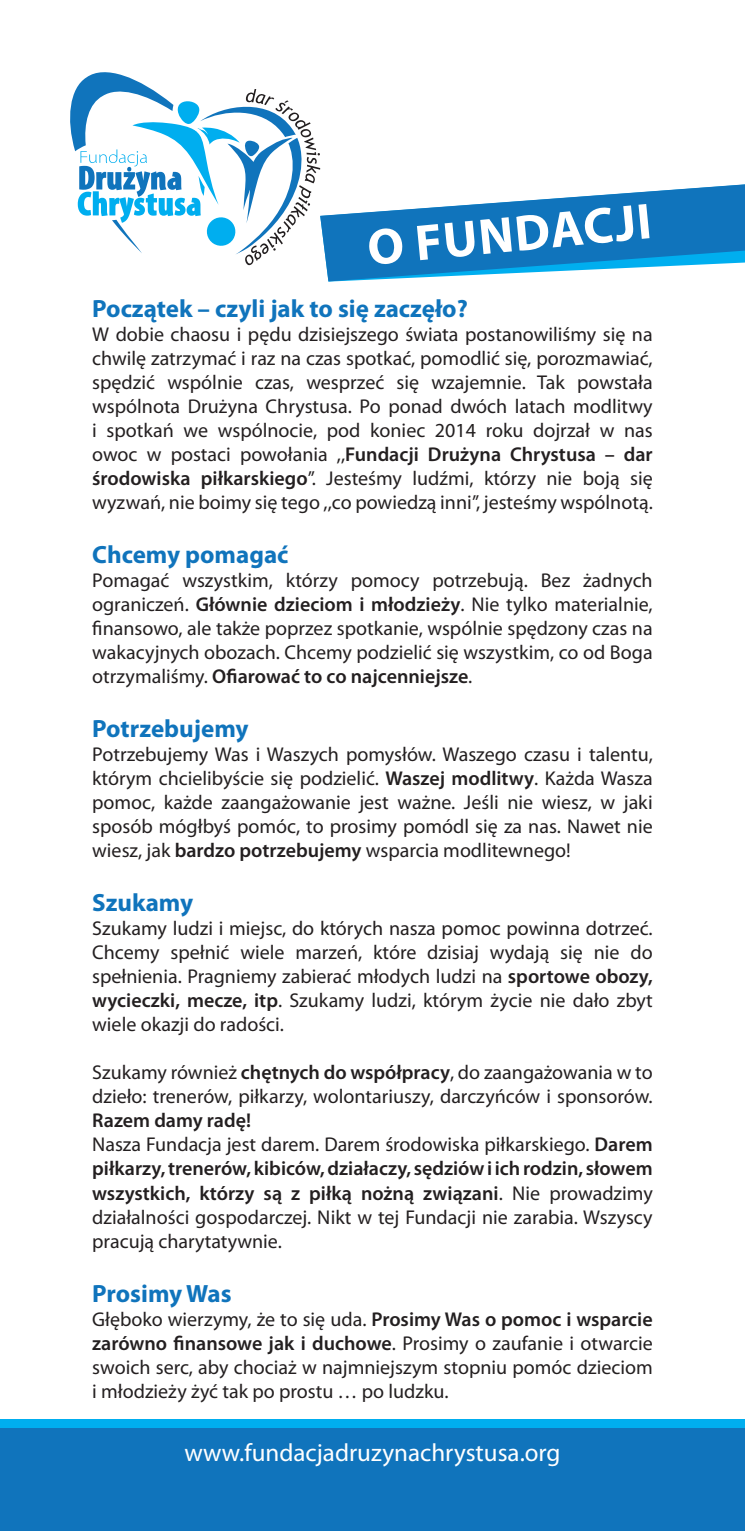
<style>
.page{position:relative;width:745px;height:1531px;background:#fff}
.page>*{position:absolute;margin:0;border:0;box-sizing:border-box;transform-origin:0 0}
.t1{font:700 51px "Myriad Pro";color:#fff}
.t2{font:700 25px "Myriad Pro";color:#1074bc}
.t3{font:25px "Myriad Pro";color:#fff}
.t4{font:20px/24px "Myriad Pro";color:#231f20;text-align:justify}
.s1{font-weight:600}
</style>
<div class="page">
<svg style="left:70px;top:72px;width:674px;height:210px"></svg>
<div style="left:0;top:1424px;width:744px;height:107px;background:#1074bc"></div>
<div style="left:0;top:1419px;width:744px;height:9px;background:#00aeef"></div>
<p class="t1" style="left:364px;top:214px;width:286px;rotate:-5deg">O FUNDACJI</p>
<p class="t2" style="left:92px;top:293px;width:377px">Początek – czyli jak to się zaczęło?</p>
<p class="t4" style="left:92px;top:322px;width:561px">W dobie chaosu i pędu dzisiejszego świata postanowiliśmy się na chwilę zatrzymać i raz na czas spotkać, pomodlić się, porozmawiać, spędzić wspólnie czas, wesprzeć się wzajemnie. Tak powstała wspólnota Drużyna Chrystusa. Po ponad dwóch latach modlitwy i spotkań we wspólnocie, pod koniec 2014 roku dojrzał w nas owoc w postaci powołania ,,<span class="s1">Fundacji Drużyna Chrystusa – dar środowiska piłkarskiego</span>”. Jesteśmy ludźmi, którzy nie boją się wyzwań, nie boimy się tego ,,co powiedzą inni”, jesteśmy wspólnotą.</p>
<p class="t2" style="left:92px;top:539px;width:198px">Chcemy pomagać</p>
<p class="t4" style="left:92px;top:568px;width:561px">Pomagać wszystkim, którzy pomocy potrzebują. Bez żadnych ograniczeń. <span class="s1">Głównie dzieciom i młodzieży</span>. Nie tylko materialnie, finansowo, ale także poprzez spotkanie, wspólnie spędzony czas na wakacyjnych obozach. Chcemy podzielić się wszystkim, co od Boga otrzymaliśmy. <span class="s1">Ofiarować to co najcenniejsze</span>.</p>
<p class="t2" style="left:92px;top:713px;width:158px">Potrzebujemy</p>
<p class="t4" style="left:92px;top:742px;width:561px">Potrzebujemy Was i Waszych pomysłów. Waszego czasu i talentu, którym chcielibyście się podzielić. <span class="s1">Waszej modlitwy</span>. Każda Wasza pomoc, każde zaangażowanie jest ważne. Jeśli nie wiesz, w jaki sposób mógłbyś pomóc, to prosimy pomódl się za nas. Nawet nie wiesz, jak <span class="s1">bardzo potrzebujemy</span> wsparcia modlitewnego!</p>
<p class="t2" style="left:92px;top:887px;width:102px">Szukamy</p>
<p class="t4" style="left:92px;top:916px;width:561px">Szukamy ludzi i miejsc, do których nasza pomoc powinna dotrzeć.<br>Chcemy spełnić wiele marzeń, które dzisiaj wydają się nie do spełnienia. Pragniemy zabierać młodych ludzi na <span class="s1">sportowe obozy, wycieczki, mecze, itp</span>. Szukamy ludzi, którym życie nie dało zbyt wiele okazji do radości.</p>
<p class="t4" style="left:92px;top:1060px;width:561px">Szukamy również <span class="s1">chętnych do współpracy</span>, do zaangażowania w to dzieło: trenerów, piłkarzy, wolontariuszy, darczyńców i sponsorów.<br><span class="s1">Razem damy radę!</span></p>
<p class="t4" style="left:92px;top:1132px;width:561px">Nasza Fundacja jest darem. Darem środowiska piłkarskiego. <span class="s1">Darem piłkarzy, trenerów, kibiców, działaczy, sędziów i ich rodzin, słowem wszystkich, którzy są z piłką nożną związani</span>. Nie prowadzimy działalności gospodarczej. Nikt w tej Fundacji nie zarabia. Wszyscy pracują charytatywnie.</p>
<p class="t2" style="left:92px;top:1277px;width:141px">Prosimy Was</p>
<p class="t4" style="left:92px;top:1306px;width:561px">Głęboko wierzymy, że to się uda. <span class="s1">Prosimy Was o pomoc i wsparcie zarówno finansowe jak i duchowe</span>. Prosimy o zaufanie i otwarcie swoich serc, aby chociaż w najmniejszym stopniu pomóc dzieciom i młodzieży żyć tak po prostu … po ludzku.</p>
<p class="t3" style="left:184px;top:1437px;width:377px">www.fundacjadruzynachrystusa.org</p>
</div>
